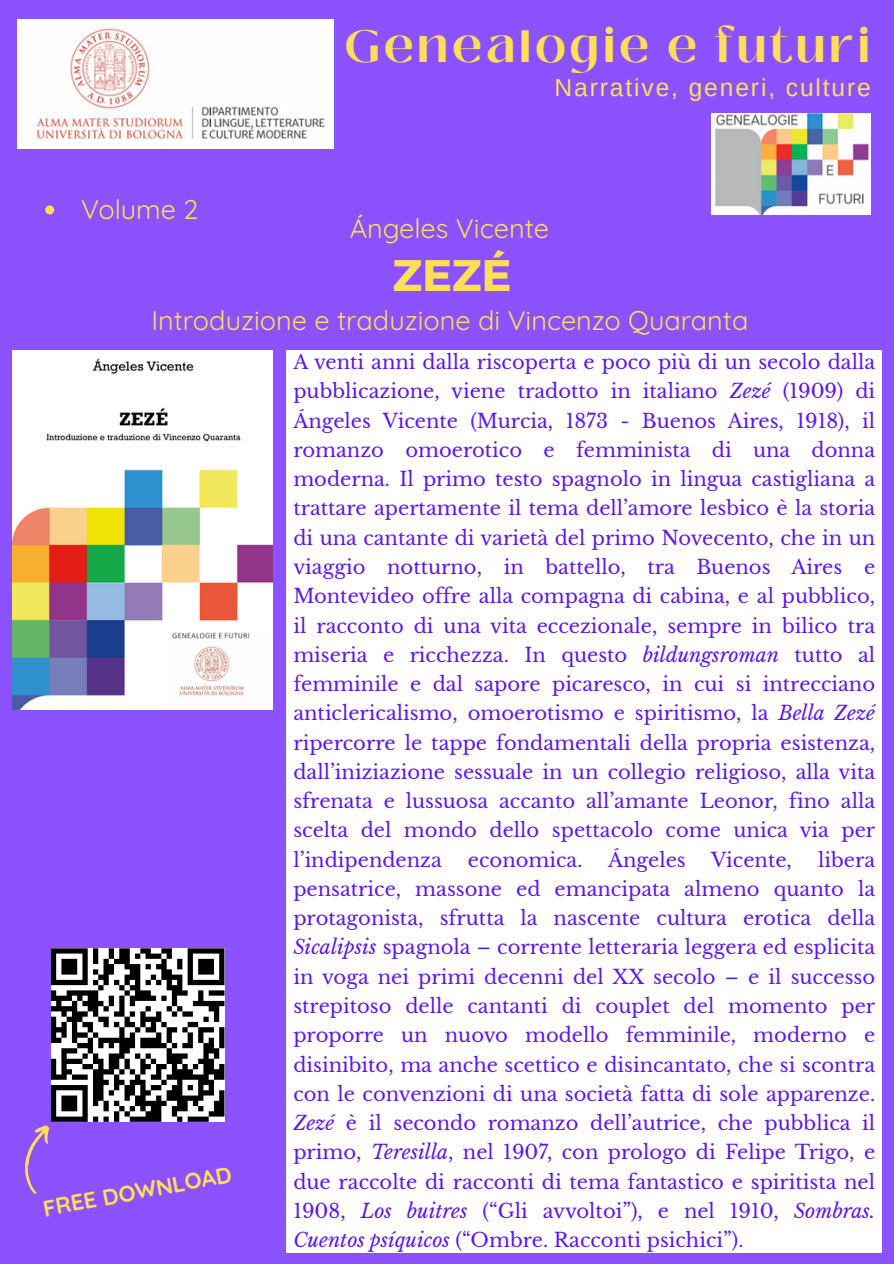
<style>
.page{position:relative;width:894px;height:1264px;background:#fff}
.page>*{position:absolute;margin:0;border:0;box-sizing:border-box;transform-origin:0 0}
.t1{font:700 45px "Black Mango";letter-spacing:.09em;color:#ffde59}
.t2{font:700 44.1px "Montserrat";color:#ffde59}
.t3{font:27px "Quicksand";color:#ffde59}
.t4{font:24.6px "Arimo";letter-spacing:.075em;color:#ffde59}
.t5{font:700 22.5px "Quicksand";color:#ffde59}
.t6{font:19.5px/29.2px "Libre Baskerville";color:#5e17eb;text-align:justify}
.s1{font-style:italic}
</style>
<div class="page">
<div style="left:0;top:0;width:893px;height:1263px;background:#8c52ff"></div>
<div style="left:286px;top:351px;width:595px;height:902px;background:#fff"></div>
<svg style="left:45px;top:205px;width:9px;height:9px"></svg>
<img style="left:13px;top:351px;width:260px;height:358px">
<img style="left:711px;top:113px;width:159px;height:101px">
<img style="left:17px;top:20px;width:316px;height:128px">
<svg style="left:25px;top:948px;width:199px;height:246px"></svg>
<h3 class="t3" style="left:81px;top:192px;width:119px">Volume 2</h3>
<h1 class="t1" style="left:345px;top:12px;width:526px">Genealogie e futuri</h1>
<h3 class="t4" style="left:554px;top:74px;width:318px">Narrative, generi, culture</h3>
<h3 class="t3" style="left:349px;top:211px;width:201px">Ángeles Vicente</h3>
<p class="t2" style="left:392px;top:247px;width:120px">ZEZÉ</p>
<h2 class="t3" style="left:151px;top:303px;width:598px">Introduzione e traduzione di Vincenzo Quaranta</h2>
<p class="t5" style="left:41px;top:1195px;width:193px;rotate:-11deg">FREE DOWNLOAD</p>
<p class="t6" style="left:293px;top:348px;width:583px">A venti anni dalla riscoperta e poco più di un secolo dalla pubblicazione, viene tradotto in italiano <span class="s1">Zezé</span> (1909) di Ángeles Vicente (Murcia, 1873 - Buenos Aires, 1918), il romanzo omoerotico e femminista di una donna moderna. Il primo testo spagnolo in lingua castigliana a trattare apertamente il tema dell’amore lesbico è la storia di una cantante di varietà del primo Novecento, che in un viaggio notturno, in battello, tra Buenos Aires e Montevideo offre alla compagna di cabina, e al pubblico, il racconto di una vita eccezionale, sempre in bilico tra miseria e ricchezza. In questo <span class="s1">bildungsroman</span> tutto al femminile e dal sapore picaresco, in cui si intrecciano anticlericalismo, omoerotismo e spiritismo, la <span class="s1">Bella Zezé </span>ripercorre le tappe fondamentali della propria esistenza, dall’iniziazione sessuale in un collegio religioso, alla vita sfrenata e lussuosa accanto all’amante Leonor, fino alla scelta del mondo dello spettacolo come unica via per l’indipendenza</p>
<p class="t6" style="left:468px;top:845px;width:116px">economica.</p>
<p class="t6" style="left:608px;top:845px;width:79px">Ángeles</p>
<p class="t6" style="left:711px;top:845px;width:82px">Vicente,</p>
<p class="t6" style="left:293px;top:845px;width:583px;text-indent:524px">libera pensatrice, massone ed emancipata almeno quanto la protagonista, sfrutta la nascente cultura erotica della <span class="s1">Sicalipsis</span> spagnola – corrente letteraria leggera ed esplicita in voga nei primi decenni del XX secolo – e il successo strepitoso delle cantanti di couplet del momento per proporre un nuovo modello femminile, moderno e disinibito, ma anche scettico e disincantato, che si scontra con le convenzioni di una società fatta di sole apparenze.<br><span class="s1">Zezé</span> è il secondo romanzo dell’autrice, che pubblica il primo, <span class="s1">Teresilla</span>, nel 1907, con prologo di Felipe Trigo, e due raccolte di racconti di tema fantastico e spiritista nel 1908, <span class="s1">Los buitres</span> (“Gli avvoltoi”), e nel 1910, <span class="s1">Sombras.<br>Cuentos psíquicos</span> (“Ombre. Racconti psichici”).</p>
</div>
